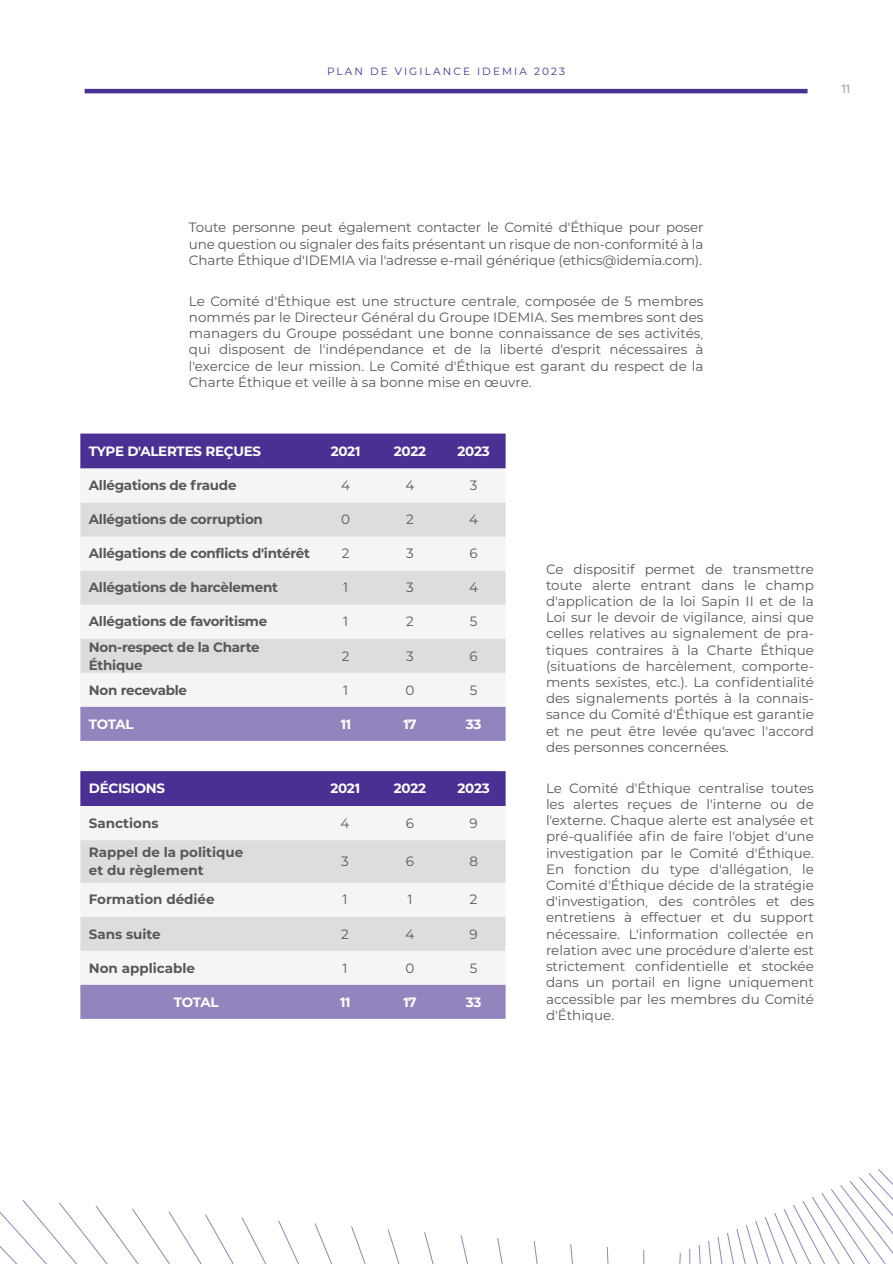
<style>
.page{position:relative;width:893px;height:1264px;background:#fff}
.page>*{position:absolute;margin:0;border:0;box-sizing:border-box;transform-origin:0 0}
.t1{font:13.5px/16.2px "IDEMIA";color:#57585a;text-align:justify}
.t2{font:700 13.5px/18px "IDEMIA";letter-spacing:-.02em;color:#57585a}
.t3{font:700 13.5px/18px "IDEMIA";color:#57585a}
.t4{font:700 13.5px "IDEMIA";letter-spacing:-.02em;color:#fff}
.t5{font:500 12px "IDEMIA";color:#9fa9ae}
.t6{font:10.5px "IDEMIA";letter-spacing:.2em;color:#4a3093}
</style>
<div class="page">
<svg style="left:0;top:1169px;width:893px;height:94px"></svg>
<hr style="left:85px;top:89px;width:722px;height:4px;background:#4a3093">
<div style="left:80px;top:771px;width:426px;height:35px;background:#4a3093"></div>
<div style="left:80px;top:806px;width:426px;height:145px;background:#f5f5f6"></div>
<svg style="left:80px;top:840px;width:426px;height:110px;fill:#dcdddf"></svg>
<div style="left:80px;top:984px;width:426px;height:34px;background:#9484be"></div>
<div style="left:80px;top:433px;width:426px;height:35px;background:#4a3093"></div>
<div style="left:80px;top:468px;width:426px;height:205px;background:#f5f5f6"></div>
<svg style="left:80px;top:502px;width:426px;height:170px;fill:#dcdddf"></svg>
<div style="left:80px;top:706px;width:426px;height:34px;background:#9484be"></div>
<p class="t6" style="left:327px;top:64px;width:240px">PLAN DE VIGILANCE IDEMIA 2023</p>
<p class="t5" style="left:841px;top:81px;width:10px">11</p>
<p class="t1" style="left:189px;top:219px;width:516px">Toute personne peut également contacter le Comité d’Éthique pour poser une question ou signaler des faits présentant un risque de non-conformité à la Charte Éthique d’IDEMIA via l’adresse e-mail générique (ethics@idemia.com).</p>
<p class="t1" style="left:189px;top:292px;width:516px">Le Comité d’Éthique est une structure centrale, composée de 5 membres nommés par le Directeur Général du Groupe IDEMIA. Ses membres sont des managers du Groupe possédant une bonne connaissance de ses activités, qui disposent de l’indépendance et de la liberté d’esprit nécessaires à l’exercice de leur mission. Le Comité d’Éthique est garant du respect de la Charte Éthique et veille à sa bonne mise en œuvre.</p>
<p class="t4" style="left:89px;top:441px;width:174px">TYPE D’ALERTES REÇUES</p>
<p class="t4" style="left:331px;top:441px;width:31px">2021</p>
<p class="t4" style="left:394px;top:441px;width:34px">2022</p>
<p class="t4" style="left:458px;top:441px;width:34px">2023</p>
<p class="t2" style="left:89px;top:475px;width:149px">Allégations de fraude</p>
<p class="t1" style="left:341px;top:477px;width:10px">4</p>
<p class="t1" style="left:405px;top:477px;width:10px">4</p>
<p class="t1" style="left:470px;top:477px;width:9px">3</p>
<p class="t2" style="left:89px;top:510px;width:176px">Allégations de corruption</p>
<p class="t1" style="left:341px;top:511px;width:10px">0</p>
<p class="t1" style="left:406px;top:511px;width:9px">2</p>
<p class="t1" style="left:469px;top:511px;width:10px">4</p>
<p class="t2" style="left:89px;top:544px;width:223px">Allégations de conflicts d’intérêt</p>
<p class="t1" style="left:342px;top:545px;width:9px">2</p>
<p class="t1" style="left:406px;top:545px;width:9px">3</p>
<p class="t1" style="left:470px;top:545px;width:10px">6</p>
<p class="t2" style="left:89px;top:578px;width:191px">Allégations de harcèlement</p>
<p class="t1" style="left:343px;top:579px;width:6px">1</p>
<p class="t1" style="left:406px;top:579px;width:9px">3</p>
<p class="t1" style="left:469px;top:579px;width:10px">4</p>
<p class="t2" style="left:89px;top:612px;width:180px">Allégations de favoritisme</p>
<p class="t1" style="left:343px;top:613px;width:6px">1</p>
<p class="t1" style="left:406px;top:613px;width:9px">2</p>
<p class="t1" style="left:470px;top:613px;width:9px">5</p>
<p class="t2" style="left:89px;top:637px;width:172px">Non-respect de la Charte<br>Éthique</p>
<p class="t1" style="left:342px;top:647px;width:9px">2</p>
<p class="t1" style="left:406px;top:647px;width:9px">3</p>
<p class="t1" style="left:470px;top:647px;width:10px">6</p>
<p class="t2" style="left:89px;top:680px;width:100px">Non recevable</p>
<p class="t1" style="left:343px;top:681px;width:6px">1</p>
<p class="t1" style="left:405px;top:681px;width:10px">0</p>
<p class="t1" style="left:470px;top:681px;width:9px">5</p>
<p class="t4" style="left:89px;top:714px;width:46px">TOTAL</p>
<p class="t4" style="left:340px;top:714px;width:12px">11</p>
<p class="t4" style="left:403px;top:714px;width:15px">17</p>
<p class="t4" style="left:466px;top:714px;width:17px">33</p>
<p class="t4" style="left:89px;top:778px;width:78px">DÉCISIONS</p>
<p class="t4" style="left:330px;top:778px;width:31px">2021</p>
<p class="t4" style="left:394px;top:778px;width:34px">2022</p>
<p class="t4" style="left:458px;top:778px;width:34px">2023</p>
<p class="t3" style="left:89px;top:813px;width:71px">Sanctions</p>
<p class="t1" style="left:341px;top:814px;width:10px">4</p>
<p class="t1" style="left:406px;top:814px;width:10px">6</p>
<p class="t1" style="left:470px;top:814px;width:10px">9</p>
<p class="t3" style="left:89px;top:842px;width:156px">Rappel de la politique et du règlement</p>
<p class="t1" style="left:341px;top:852px;width:9px">3</p>
<p class="t1" style="left:406px;top:852px;width:10px">6</p>
<p class="t1" style="left:469px;top:852px;width:10px">8</p>
<p class="t3" style="left:89px;top:889px;width:127px">Formation dédiée</p>
<p class="t1" style="left:343px;top:890px;width:6px">1</p>
<p class="t1" style="left:407px;top:890px;width:6px">1</p>
<p class="t1" style="left:470px;top:890px;width:9px">2</p>
<p class="t3" style="left:89px;top:923px;width:73px">Sans suite</p>
<p class="t1" style="left:341px;top:924px;width:9px">2</p>
<p class="t1" style="left:405px;top:924px;width:10px">4</p>
<p class="t1" style="left:470px;top:924px;width:10px">9</p>
<p class="t3" style="left:89px;top:957px;width:108px">Non applicable</p>
<p class="t1" style="left:343px;top:958px;width:6px">1</p>
<p class="t1" style="left:405px;top:958px;width:10px">0</p>
<p class="t1" style="left:470px;top:958px;width:9px">5</p>
<p class="t4" style="left:174px;top:991px;width:46px">TOTAL</p>
<p class="t4" style="left:340px;top:991px;width:12px">11</p>
<p class="t4" style="left:403px;top:991px;width:15px">17</p>
<p class="t4" style="left:466px;top:991px;width:17px">33</p>
<p class="t1" style="left:546px;top:560px;width:269px">Ce dispositif permet de transmettre toute alerte entrant dans le champ d’application de la loi Sapin II et de la Loi sur le devoir de vigilance, ainsi que celles relatives au signalement de pra&shy;tiques contraires à la Charte Éthique (situations de harcèlement, comporte&shy;ments sexistes, etc.). La confidentialité des signalements portés à la connais&shy;sance du Comité d’Éthique est garantie et ne peut être levée qu’avec l’accord des personnes concernées.</p>
<p class="t1" style="left:546px;top:779px;width:269px">Le Comité d’Éthique centralise toutes les alertes reçues de l’interne ou de l’externe. Chaque alerte est analysée et pré-qualifiée afin de faire l’objet d’une investigation par le Comité d’Éthique.<br>En fonction du type d’allégation, le Comité d’Éthique décide de la stratégie d’investigation, des contrôles et des entretiens à effectuer et du support nécessaire. L’information collectée en relation avec une procédure d’alerte est strictement confidentielle et stockée dans un portail en ligne uniquement accessible par les membres du Comité d’Éthique.</p>
</div>
